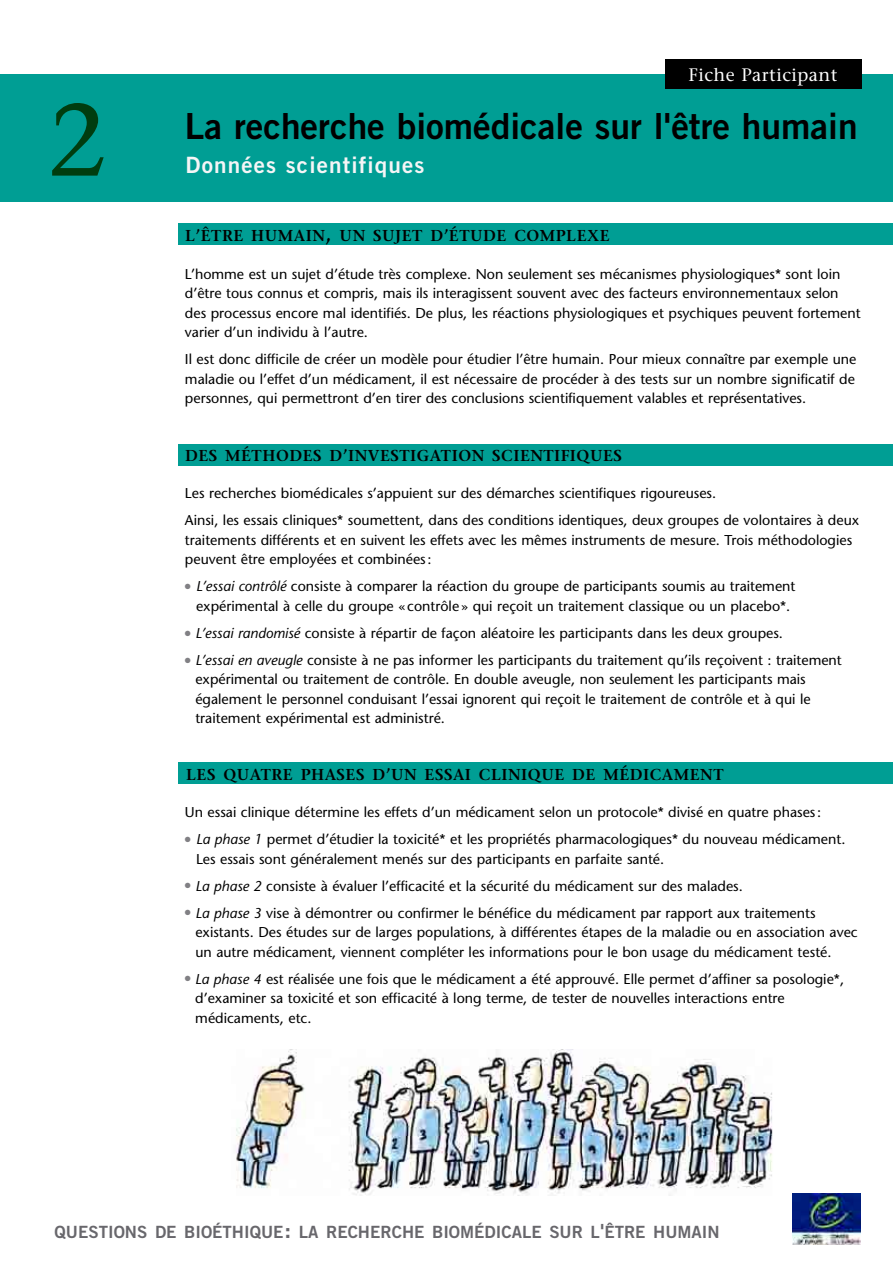
<style>
.page{position:relative;width:893px;height:1263px;background:#fff}
.page>*{position:absolute;margin:0;border:0;box-sizing:border-box;transform-origin:0 0}
.t1{font:102px "Stone Serif";color:#003d0f}
.t2{font:36px "Trade Gothic Bold Two";color:#000}
.t3{font:22.5px "Trade Gothic Bold Two";letter-spacing:.05em;color:#f5f5f6}
.t4{font:18px "Stone Serif";letter-spacing:.025em;color:#fff}
.t5{font:16.8px "Trade Gothic Bold Two";color:#68676c}
.t6{font:600 15.75px "Stone Serif";letter-spacing:.035em;color:#000}
.t7{font:14.25px/19.5px "Stone Sans";color:#000}
.s1{font-size:16.5px}
.s2{font-size:21px}
.s3{font-style:italic}
.s4{font-size:22.5px}
.s5{font-size:19.5px}
</style>
<div class="page">
<div style="left:0;top:75px;width:893px;height:127px;background:#009e94"></div>
<div style="left:179px;top:224px;width:714px;height:21px;background:#009e94"></div>
<div style="left:179px;top:444px;width:714px;height:22px;background:#009e94"></div>
<img style="left:793px;top:1194px;width:67px;height:50px">
<div style="left:179px;top:763px;width:714px;height:21px;background:#009e94"></div>
<div style="left:665px;top:59px;width:196px;height:29px;background:#000"></div>
<img style="left:236px;top:1049px;width:537px;height:146px">
<h1 class="t1" style="left:48px;top:80px;width:60px">2</h1>
<p class="t4" style="left:689px;top:64px;width:150px">Fiche Participant</p>
<h2 class="t2" style="left:185px;top:104px;width:674px">La recherche biomédicale sur l'être humain</h2>
<h3 class="t3" style="left:186px;top:151px;width:240px">Données scientifiques</h3>
<p class="t6" style="left:185px;top:226px;width:426px">L<span class="s1">’</span>ÊTRE HUMAIN<span class="s2">,</span> UN SUJET D<span class="s1">’</span>ÉTUDE COMPLEXE</p>
<p class="t7" style="left:185px;top:264px;width:677px">L’homme est un sujet d’étude très complexe. Non seulement ses mécanismes physiologiques* sont loin d’être tous connus et compris, mais ils interagissent souvent avec des facteurs environnementaux selon des processus encore mal identifiés. De plus, les réactions physiologiques et psychiques peuvent fortement varier d’un individu à l’autre.</p>
<p class="t7" style="left:185px;top:349px;width:673px;text-align:justify">Il est donc difficile de créer un modèle pour étudier l’être humain. Pour mieux connaître par exemple une maladie ou l’effet d’un médicament, il est nécessaire de procéder à des tests sur un nombre significatif de personnes, qui permettront d’en tirer des conclusions scientifiquement valables et représentatives.</p>
<p class="t6" style="left:185px;top:447px;width:438px">DES MÉTHODES D<span class="s1">’</span>INVESTIGATION SCIENTIFIQUES</p>
<p class="t7" style="left:185px;top:480px;width:676px;line-height:27px">Les recherches biomédicales s’appuient sur des démarches scientifiques rigoureuses.<br>Ainsi, les essais cliniques* soumettent, dans des conditions identiques, deux groupes de volontaires à deux</p>
<p class="t7" style="left:185px;top:530px;width:669px">traitements différents et en suivent les effets avec les mêmes instruments de mesure. Trois méthodologies peuvent être employées et combinées:</p>
<p class="t7" style="left:185px;top:577px;width:612px;text-align:center"><sup>●</sup> <span class="s3">L’essai contrôlé</span> consiste à comparer la réaction du groupe de participants soumis au traitement expérimental à celle du groupe «contrôle» qui reçoit un traitement classique ou un placebo*.</p>
<p class="t7" style="left:185px;top:623px;width:600px"><sup>●</sup> <span class="s3">L’essai randomisé</span> consiste à répartir de façon aléatoire les participants dans les deux groupes.</p>
<p class="t7" style="left:195px;top:650px;width:648px;text-indent:-10px"><sup>●</sup> <span class="s3">L’essai en aveugle</span> consiste à ne pas informer les participants du traitement qu’ils reçoivent : traitement expérimental ou traitement de contrôle. En double aveugle, non seulement les participants mais également le personnel conduisant l’essai ignorent qui reçoit le traitement de contrôle et à qui le traitement expérimental est administré.</p>
<p class="t6" style="left:186px;top:765px;width:539px">LES QUATRE PHASES D<span class="s1">’</span>UN ESSAI CLINIQUE DE MÉDICAMENT</p>
<p class="t7" style="left:185px;top:802px;width:638px">Un essai clinique détermine les effets d’un médicament selon un protocole* divisé en quatre phases:</p>
<p class="t7" style="left:196px;top:829px;width:651px;text-indent:-11px"><sup>●</sup> <span class="s3">La phase 1</span> permet d’étudier la toxicité* et les propriétés pharmacologiques* du nouveau médicament.<br>Les essais sont généralement menés sur des participants en parfaite santé.</p>
<p class="t7" style="left:185px;top:876px;width:559px"><sup>●</sup> <span class="s3">La phase 2</span> consiste à évaluer l’efficacité et la sécurité du médicament sur des malades.</p>
<p class="t7" style="left:195px;top:903px;width:664px;text-indent:-10px"><sup>●</sup> <span class="s3">La phase 3</span> vise à démontrer ou confirmer le bénéfice du médicament par rapport aux traitements existants. Des études sur de larges populations, à différentes étapes de la maladie ou en association avec un autre médicament, viennent compléter les informations pour le bon usage du médicament testé.</p>
<p class="t7" style="left:195px;top:969px;width:650px;text-indent:-10px"><sup>●</sup> <span class="s3">La phase 4</span> est réalisée une fois que le médicament a été approuvé. Elle permet d’affiner sa posologie*, d’examiner sa toxicité et son efficacité à long terme, de tester de nouvelles interactions entre médicaments, etc.</p>
<p class="t5" style="left:55px;top:1221px;width:667px">QUESTIONS DE BIOÉTHIQUE<span class="s4">:</span> LA RECHERCHE BIOMÉDICALE SUR L<span class="s5">'</span>ÊTRE HUMAIN</p>
</div>
